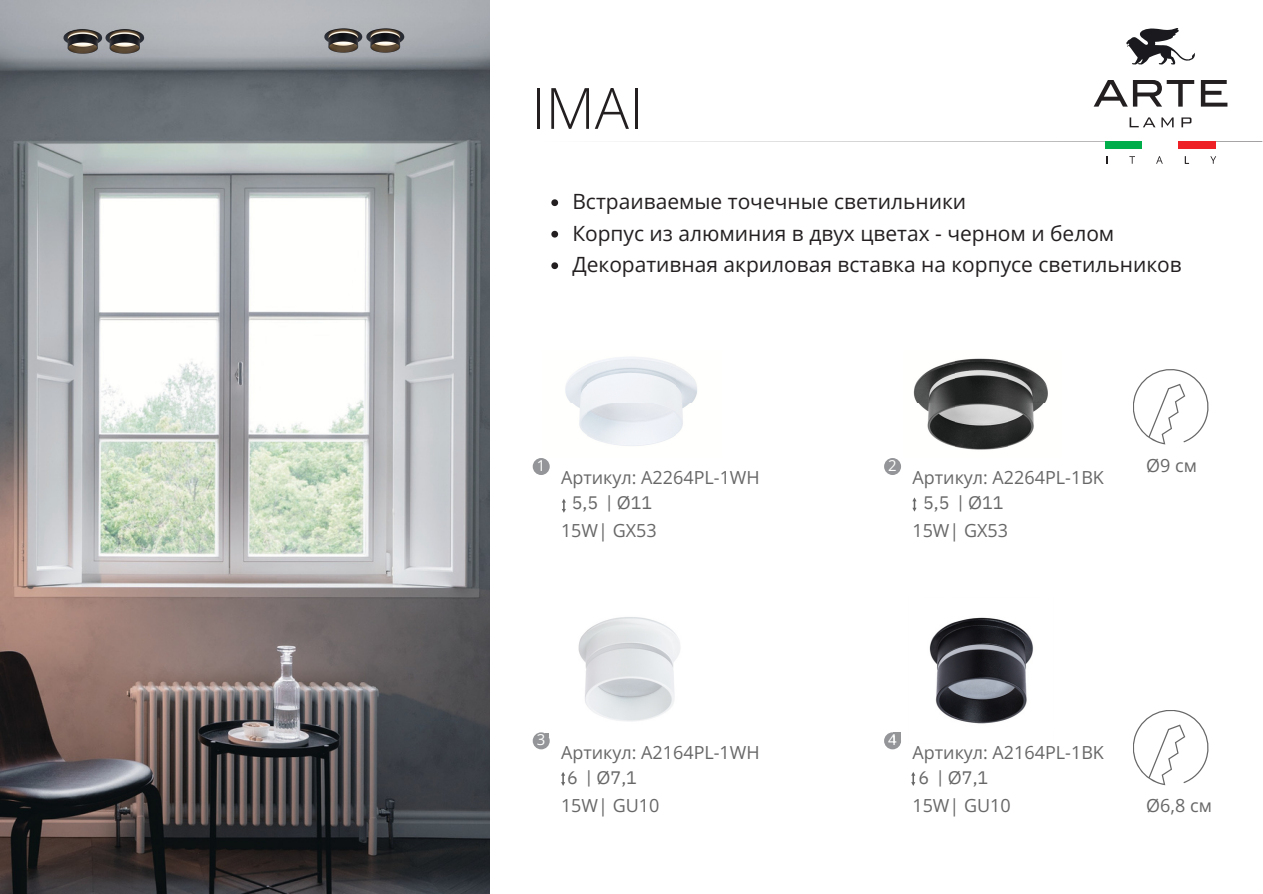
<style>
.page{position:relative;width:1263px;height:894px;background:#fff}
.page>*{position:absolute;margin:0;border:0;box-sizing:border-box;transform-origin:0 0}
.t1{font:300 57px "Open Sans";color:#231f20}
.t2{font:21px "Open Sans";color:#231f20}
.t3{font:18px/28px "Open Sans";color:#666766;text-align:center}
.t4{font:15px "Open Sans";color:#fff}
.s1{font-family:"IBM Plex Sans"}
.s2{font-style:inherit}
</style>
<div class="page">
<div style="left:533px;top:458px;width:17px;height:17px;background:#939598;border-radius:50%"></div>
<div style="left:884px;top:458px;width:17px;height:17px;background:#939598;border-radius:50%"></div>
<svg style="left:1126px;top:28px;width:69px;height:36px"></svg>
<hr style="left:533px;top:141px;width:729px;height:1px;background:#231f20">
<div style="left:1105px;top:141px;width:37px;height:7px;background:#00ad4b"></div>
<div style="left:1142px;top:141px;width:37px;height:7px;background:#fff"></div>
<div style="left:1179px;top:141px;width:37px;height:7px;background:#ee2127"></div>
<svg style="left:1129px;top:156px;width:6px;height:8px"></svg>
<svg style="left:1156px;top:156px;width:7px;height:8px"></svg>
<svg style="left:1185px;top:156px;width:4px;height:8px"></svg>
<svg style="left:1210px;top:156px;width:6px;height:8px"></svg>
<svg style="left:1094px;top:80px;width:100px;height:27px"></svg>
<svg style="left:1201px;top:80px;width:26px;height:27px"></svg>
<svg style="left:1129px;top:117px;width:26px;height:10px"></svg>
<svg style="left:1161px;top:117px;width:13px;height:10px"></svg>
<svg style="left:1181px;top:117px;width:10px;height:10px"></svg>
<img style="left:913px;top:358px;width:135px;height:92px">
<img style="left:565px;top:357px;width:132px;height:89px">
<img style="left:0;top:0;width:489px;height:893px">
<svg style="left:1133px;top:369px;width:75px;height:75px"></svg>
<div style="left:533px;top:732px;width:17px;height:17px;background:#939598;border-radius:50%"></div>
<div style="left:884px;top:732px;width:17px;height:17px;background:#939598;border-radius:50%"></div>
<div style="left:893px;top:732px;width:8px;height:11px;background:#939597"></div>
<svg style="left:893px;top:735px;width:3px;height:8px"></svg>
<svg style="left:1133px;top:710px;width:75px;height:75px"></svg>
<img style="left:578px;top:617px;width:102px;height:104px">
<img style="left:929px;top:617px;width:104px;height:107px">
<svg style="left:551px;top:199px;width:7px;height:7px"></svg>
<svg style="left:551px;top:231px;width:7px;height:6px"></svg>
<svg style="left:551px;top:262px;width:7px;height:7px"></svg>
<svg style="left:562px;top:499px;width:4px;height:13px"></svg>
<svg style="left:912px;top:497px;width:4px;height:14px"></svg>
<svg style="left:561px;top:772px;width:4px;height:13px"></svg>
<svg style="left:911px;top:772px;width:4px;height:13px"></svg>
<img style="left:369px;top:14px;width:42px;height:51px">
<img style="left:317px;top:14px;width:52px;height:51px">
<img style="left:108px;top:14px;width:42px;height:52px">
<img style="left:56px;top:14px;width:52px;height:52px">
<p class="t1" style="left:531px;top:68px;width:113px">IMAI</p>
<p class="t2" style="left:572px;top:187px;width:395px">Встраиваемые точечные светильники</p>
<p class="t2" style="left:572px;top:218px;width:543px">Корпус из алюминия в двух цветах - черном и белом</p>
<p class="t2" style="left:572px;top:250px;width:611px">Декоративная акриловая вставка на корпусе светильников</p>
<p class="t4" style="left:537px;top:454px;width:10px">1</p>
<p class="t4" style="left:888px;top:454px;width:10px">2</p>
<p class="t3" style="left:561px;top:463px;width:200px">Артикул: A2264PL-1WH</p>
<p class="t3" style="left:561px;top:488px;width:97px"><span class="s1">5,5 |</span> <span class="s2">Ø</span><span class="s1">11<br></span>15W| GX53</p>
<p class="t3" style="left:912px;top:463px;width:193px">Артикул: A2264PL-1BK</p>
<p class="t3" style="left:912px;top:488px;width:97px"><span class="s1">5,5 |</span> <span class="s2">Ø</span><span class="s1">11<br></span>15W| GX53</p>
<p class="t3" style="left:1146px;top:450px;width:52px">Ø9 см</p>
<p class="t4" style="left:537px;top:729px;width:10px">3</p>
<p class="t4" style="left:888px;top:729px;width:10px">4</p>
<p class="t3" style="left:561px;top:737px;width:200px">Артикул: A2164PL-1WH</p>
<p class="t3" style="left:561px;top:762px;width:100px;text-align:left;text-indent:6px"><span class="s1">6 |</span> <span class="s2">Ø</span><span class="s1">7,1<br></span>15W| GU10</p>
<p class="t3" style="left:912px;top:737px;width:193px">Артикул: A2164PL-1BK</p>
<p class="t3" style="left:912px;top:762px;width:100px;text-align:left;text-indent:6px"><span class="s1">6 |</span> <span class="s2">Ø</span><span class="s1">7,1<br></span>15W| GU10</p>
<p class="t3" style="left:1146px;top:791px;width:67px">Ø6,8 см</p>
</div>
